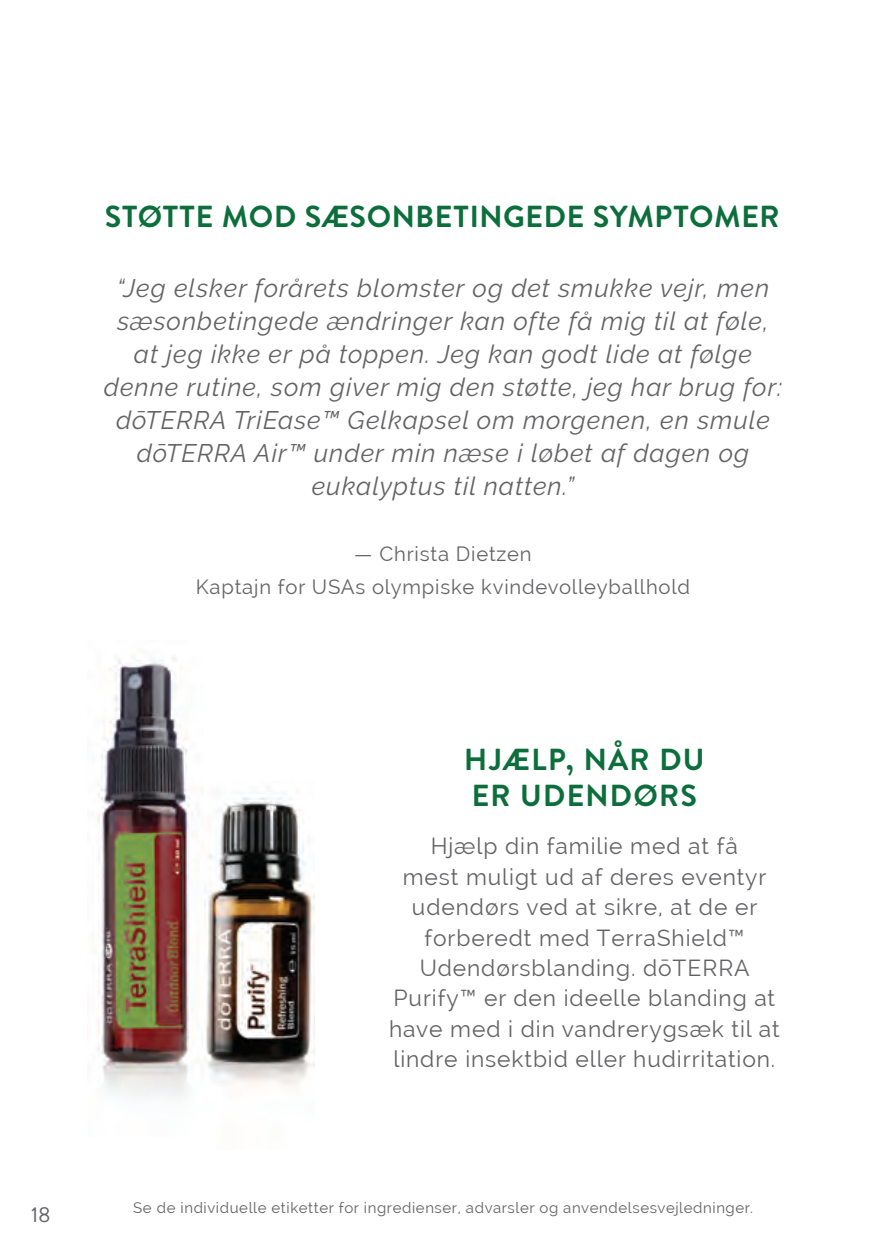
<style>
.page{position:relative;width:886px;height:1253px;background:#fff}
.page>*{position:absolute;margin:0;border:0;box-sizing:border-box;transform-origin:0 0}
.t1{font:700 30.3px "Brandon Text";letter-spacing:.02em;color:#0c6e3b}
.t2{font:700 30.3px/36.6px "Brandon Text";letter-spacing:.04em;color:#0c6e3b}
.t3{font:italic 25.2px/33px "Raleway";letter-spacing:.04em;color:#636366;text-align:center}
.t4{font:22.8px/30.3px "Raleway";letter-spacing:.04em;color:#636366;text-align:center}
.t5{font:21px "Brandon Text";color:#636366}
.t6{font:20.4px/33px "Raleway";letter-spacing:.04em;color:#636366;text-align:center}
.t7{font:15px "Raleway";letter-spacing:.04em;color:#636366}
</style>
<div class="page">
<img style="left:204px;top:797px;width:110px;height:290px">
<img style="left:97px;top:656px;width:98px;height:441px">
<p class="t1" style="left:105px;top:196px;width:676px">STØTTE MOD SÆSONBETINGEDE SYMPTOMER</p>
<p class="t3" style="left:104px;top:272px;width:680px">“Jeg elsker forårets blomster og det smukke vejr, men sæsonbetingede ændringer kan ofte få mig til at føle, at jeg ikke er på toppen. Jeg kan godt lide at følge denne rutine, som giver mig den støtte, jeg har brug for: dōTERRA TriEase™ Gelkapsel om morgenen, en smule dōTERRA Air™ under min næse i løbet af dagen og eukalyptus til natten.”</p>
<p class="t6" style="left:196px;top:537px;width:496px">— Christa Dietzen<br>Kaptajn for USAs olympiske kvindevolleyballhold</p>
<p class="t5" style="left:31px;top:1200px;width:21px">18</p>
<p class="t2" style="left:464px;top:740px;width:242px">HJÆLP, NÅR DU<br>ER UDENDØRS</p>
<p class="t4" style="left:389px;top:831px;width:392px">Hjælp din familie med at få<br>mest muligt ud af deres eventyr udendørs ved at sikre, at de er forberedt med TerraShield™<br>Udendørsblanding. dōTERRA<br>Purify™ er den ideelle blanding at have med i din vandrerygsæk til at lindre insektbid eller hudirritation.</p>
<p class="t7" style="left:133px;top:1199px;width:621px">Se de individuelle etiketter for ingredienser, advarsler og anvendelsesvejledninger.</p>
</div>
